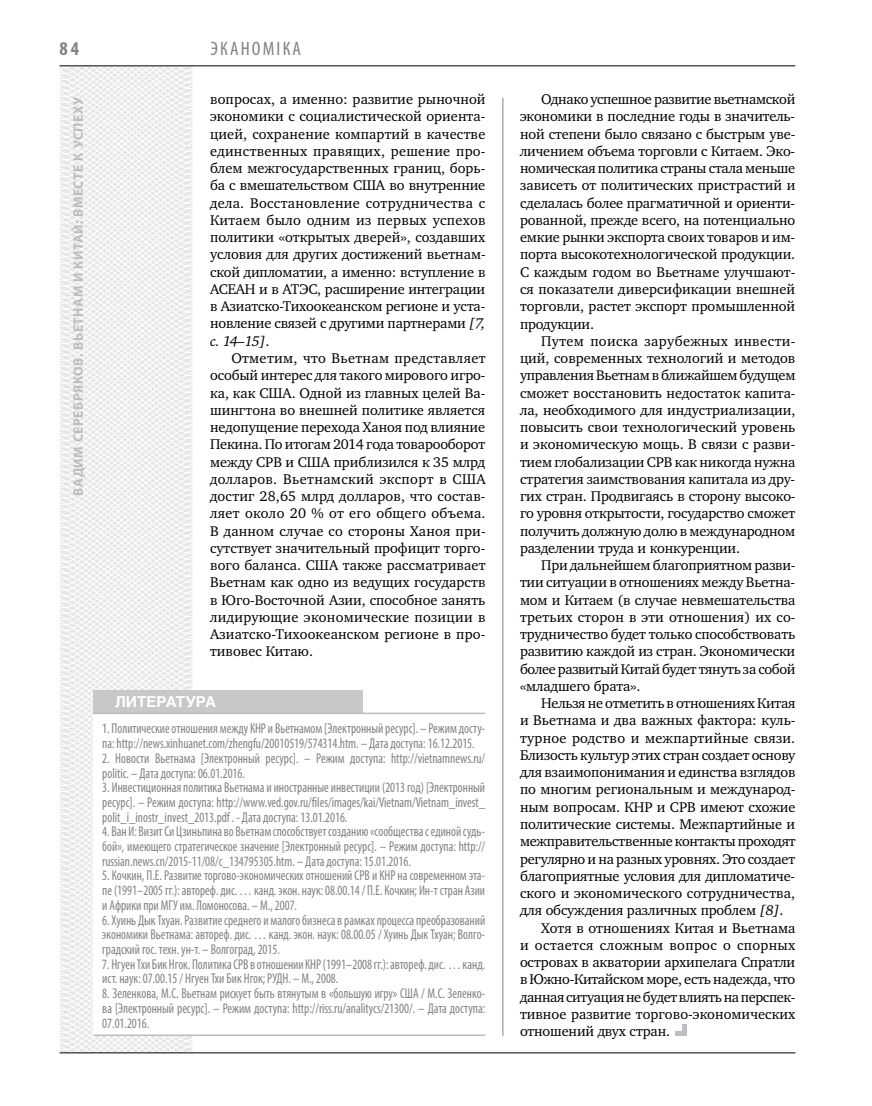
<style>
.page{position:relative;width:872px;height:1106px;background:#fff}
.page>*{position:absolute;margin:0;border:0;box-sizing:border-box;transform-origin:0 0}
.t1{font:condensed 19.5px "Myriad Pro";letter-spacing:.125em;color:#808285}
.t2{font:700 condensed 19.5px "Myriad Pro";color:#808285}
.t3{font:700 15px "Helios";color:#fff}
.t4{font:14.4px/17.2px "Charter C";letter-spacing:-.01em;color:#000;text-align:justify}
.t5{font:14.4px "Charter C";letter-spacing:.015em;color:#000}
.t6{font:14.4px "Charter C";letter-spacing:.02em;color:#000}
.t7{font:condensed 14.25px/14.7px "Myriad Pro";color:#808285;scale:.9 1}
.t8{font:700 13.5px "Myriad Pro";letter-spacing:.04em;color:#bcbdc0}
.s1{font-style:italic}
</style>
<div class="page">
<svg style="left:59px;top:65px;width:192px;height:989px"></svg>
<hr style="left:502px;top:98px;width:1px;height:938px;background:#808285">
<hr style="left:60px;top:1052px;width:735px;height:1px;background:#000">
<hr style="left:60px;top:65px;width:735px;height:1px;background:#000">
<div style="left:94px;top:690px;width:269px;height:23px;background:#c6c8ca"></div>
<div style="left:94px;top:714px;width:391px;height:322px;background:#fff"></div>
<hr style="left:94px;top:1034px;width:391px;height:2px;background:#bcbdc0">
<hr style="left:94px;top:712px;width:391px;height:2px;background:#bcbdc0">
<div style="left:682px;top:1024px;width:5px;height:12px;background:#bcbdc0"></div>
<div style="left:675px;top:1031px;width:12px;height:5px;background:#bcbdc0"></div>
<h1 class="t2" style="left:60px;top:37px;width:21px">84</h1>
<p class="t8" style="left:69px;top:495px;width:400px;rotate:-90deg">Вадим Серебряков. Вьетнам и Китай: вместе к успеху</p>
<h1 class="t1" style="left:210px;top:37px;width:92px">Эканоміка</h1>
<p class="t4" style="left:210px;top:91px;width:277px">вопросах, а именно: развитие рыночной экономики с социалистической ориента&shy;цией, сохранение компартий в качестве единственных правящих, решение про&shy;блем межгосударственных границ, борь&shy;ба с вмешательством США во внутренние дела. Восстановление сотрудничества с Китаем было одним из первых успехов политики «открытых дверей», создавших условия для других достижений вьетнам&shy;ской дипломатии, а именно: вступление в АСЕАН и в АТЭС, расширение интеграции в Азиатско-Тихоокеанском регионе и уста&shy;новление связей с другими партнерами <span class="s1">[7, с. 14–15]</span>.</p>
<p class="t4" style="left:210px;top:349px;width:277px;text-indent:21px">Отметим, что Вьетнам представляет особый интерес для такого мирового игро&shy;ка, как США. Одной из главных целей Ва&shy;шингтона во внешней политике является недопущение перехода Ханоя под влияние Пекина. По итогам 2014 года товарооборот между СРВ и США приблизился к 35 млрд долларов. Вьетнамский экспорт в США достиг 28,65 млрд долларов, что состав&shy;ляет около 20 % от его общего объема.<br>В данном случае со стороны Ханоя при&shy;сутствует значительный профицит торго&shy;вого баланса. США также рассматривает Вьетнам как одно из ведущих государств в Юго-Восточной Азии, способное занять лидирующие экономические позиции в Азиатско-Тихоокеанском регионе в про&shy;тивовес Китаю.</p>
<p class="t3" style="left:115px;top:693px;width:33px">ЛИТЕРАТ</p>
<p class="t3" style="left:185px;top:693px;width:22px">УРА</p>
<p class="t7" style="left:102px;top:721px;width:427px">1. Политические отношения между КН Р и Вьетнамом [Электронный ресурс]. – Режим досту&shy;па: http://news.xinhuanet.com/zhengfu/20010519/574314.htm. – Дата доступа: 16.12.2015.</p>
<p class="t7" style="left:102px;top:750px;width:427px">2. Н овости Вьетнама [Электронный ресурс]. – Режим доступа: http://vietnamnews.ru/ politic. – Дата доступа: 06.01.2016.</p>
<p class="t7" style="left:102px;top:780px;width:427px;text-align:justify">3. Инвестиционная политика Вьетнама и иностранные инвестиции (2013 год) [Электронный ресурс]. – Режим доступа: http://www.ved.gov.ru/files/images/kai/Vietnam/Vietnam_invest_ polit_i_inostr_invest_2013.pdf . - Дата доступа: 13.01.2016.</p>
<p class="t7" style="left:102px;top:824px;width:427px;text-align:justify">4. Ван И: Визит Си Цзиньпина во Вьетнам способствует созданию «сообщества с единой судь&shy;бой», имеющего стратегическое значение [Электронный ресурс]. – Режим доступа: http:// russian.news.cn/2015-11/08/c_134795305.htm. – Дата доступа: 15.01.2016.</p>
<p class="t7" style="left:102px;top:868px;width:427px">5. Кочкин, П.Е. Развитие торгово-экономических отношений СРВ и КН Р на современном эта&shy;пе (1991–2005 гг.): автореф. дис. … канд. экон. наук: 08.00.14 / П.Е. Кочкин; Ин-т стран Азии и Африки при МГУ им. Ломоносова. – М., 2007.<br>6.Хуинь Дык Тхуан. Развитие среднего и малого бизнеса в рамках процесса преобразований экономики Вьетнама: автореф. дис. … канд. экон. наук: 08.00.05 / Хуинь Дык Тхуан; Волго&shy;градский гос. техн. ун-т. – Волгоград, 2015.</p>
<p class="t7" style="left:102px;top:956px;width:427px">7. Н гуен Тхи Бик Нгок. Политика СРВ в отношении КН Р (1991–2008гг.): автореф. дис. … канд. ист. наук: 07.00.15 / Нгуен Тхи Бик Нгок; РУДН. – М., 2008.</p>
<p class="t7" style="left:102px;top:986px;width:427px;text-align:justify">8. Зеленкова, М.С. Вьетнам рискует быть втянутым в «большую игру» США / М.С. Зеленко&shy;ва [Электронный ресурс]. – Режим доступа: http://riss.ru/analitycs/21300/. – Дата доступа:<br>07.01.2016.</p>
<p class="t4" style="left:520px;top:91px;width:277px;text-indent:21px">Однако успешное развитие вьетнамской экономики в последние годы в значитель&shy;ной степени было связано с быстрым уве&shy;личением объема торговли с Китаем. Эко&shy;номическая политика страны стала меньше зависеть от политических пристрастий и сделалась более прагматичной и ориенти&shy;рованной, прежде всего, на потенциально емкие рынки экспорта своих товаров и им&shy;порта высокотехнологической продукции.<br>С каждым годом во Вьетнаме улучшают&shy;ся показатели диверсификации внешней торговли, растет экспорт промышленной продукции.</p>
<p class="t4" style="left:520px;top:332px;width:277px;text-indent:21px">Путем поиска зарубежных инвести&shy;ций, современных технологий и методов управления Вьетнам в ближайшем будущем сможет восстановить недостаток капита&shy;ла, необходимого для индустриализации, повысить свои технологический уровень и экономическую мощь. В связи с разви&shy;тием глобализации СРВ как никогда нужна стратегия заимствования капитала из дру&shy;гих стран. Продвигаясь в сторону высоко&shy;го уровня открытости, государство сможет получить должную долю в международном разделении труда и конкуренции.</p>
<p class="t4" style="left:520px;top:557px;width:277px;text-indent:21px">При дальнейшем благоприятном разви&shy;тии ситуации в отношениях между Вьетна&shy;мом и Китаем (в случае невмешательства третьих сторон в эти отношения) их со&shy;трудничество будет только способствовать развитию каждой из стран. Экономически более развитый Китай будет тянуть за собой «младшего брата».</p>
<p class="t4" style="left:541px;top:695px;width:256px">Нельзя не отметить в отношениях Китая</p>
<p class="t4" style="left:520px;top:712px;width:277px">и Вьетнама и два важных фактора: куль-</p>
<p class="t5" style="left:520px;top:730px;width:277px">турное родство и межпартийные связи.</p>
<p class="t4" style="left:520px;top:746px;width:277px">Близость культур этих стран создает основу</p>
<p class="t4" style="left:520px;top:764px;width:277px">для взаимопонимания и единства взглядов</p>
<p class="t4" style="left:520px;top:781px;width:277px">по многим региональным и международ-</p>
<p class="t4" style="left:520px;top:798px;width:277px">ным вопросам. КНР и СРВ имеют схожие</p>
<p class="t4" style="left:520px;top:815px;width:277px">политические системы. Межпартийные и</p>
<p class="t4" style="left:520px;top:833px;width:277px">межправительственные контакты проходят</p>
<p class="t4" style="left:520px;top:850px;width:277px">регулярно и на разных уровнях. Это создает</p>
<p class="t4" style="left:520px;top:867px;width:277px">благоприятные условия для дипломатиче-</p>
<p class="t4" style="left:520px;top:884px;width:277px">ского и экономического сотрудничества,</p>
<p class="t4" style="left:520px;top:902px;width:265px">для обсуждения различных проблем <span class="s1">[8]</span>.</p>
<p class="t4" style="left:541px;top:919px;width:256px">Хотя в отношениях Китая и Вьетнама</p>
<p class="t6" style="left:520px;top:937px;width:277px">и остается сложным вопрос о спорных</p>
<p class="t4" style="left:520px;top:953px;width:277px">островах в акватории архипелага Спратли</p>
<p class="t4" style="left:520px;top:971px;width:277px">в Южно-Китайском море, есть надежда, что</p>
<p class="t4" style="left:520px;top:988px;width:277px">данная ситуация не будет влиять на перспек-</p>
<p class="t4" style="left:520px;top:1005px;width:277px">тивное развитие торгово-экономических</p>
<p class="t4" style="left:520px;top:1022px;width:152px">отношений двух стран.</p>
</div>
